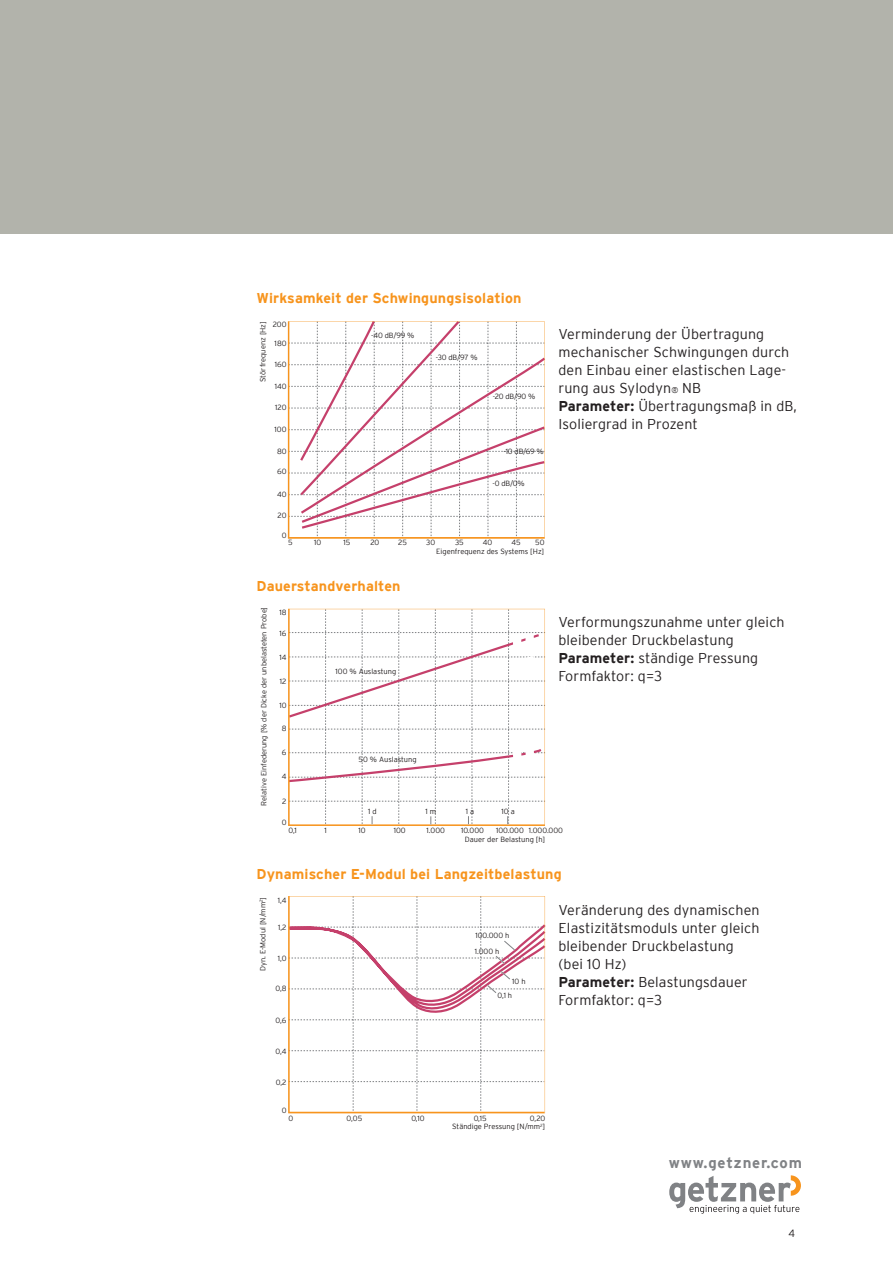
<style>
.page{position:relative;width:893px;height:1263px;background:#fff}
.page>*{position:absolute;margin:0;border:0;box-sizing:border-box;transform-origin:0 0}
.t1{font:700 15px "Interstate";letter-spacing:.055em;color:#808285}
.t2{font:300 14.25px/18px "Interstate";letter-spacing:.01em;color:#231f20}
.t3{font:700 14.25px "Interstate";letter-spacing:.01em;color:#f7941d}
.t4{font:300 10.5px "Interstate";color:#231f20}
.t5{font:300 7.5px/15.8px "Interstate";color:#231f20}
.s1{font-size:8.25px}
.s2{font-weight:700}
</style>
<div class="page">
<div style="left:0;top:0;width:893px;height:234px;background:#b2b3ab"></div>
<svg style="left:288px;top:321px;width:257px;height:217px"></svg>
<svg style="left:288px;top:609px;width:257px;height:217px"></svg>
<svg style="left:288px;top:896px;width:258px;height:217px"></svg>
<svg style="left:669px;top:1175px;width:132px;height:39px"></svg>
<h2 class="t3" style="left:257px;top:292px;width:266px">Wirksamkeit der Schwingungsisolation</h2>
<p class="t5" style="left:273px;top:317px;width:15px">200</p>
<p class="t5" style="left:255px;top:382px;width:62px;rotate:-90deg">Störfrequenz [Hz]</p>
<p class="t5" style="left:371px;top:328px;width:45px">-40 dB/99 %</p>
<p class="t5" style="left:275px;top:336px;width:13px">180</p>
<p class="t5" style="left:275px;top:357px;width:13px">160</p>
<p class="t5" style="left:275px;top:378px;width:13px">140</p>
<p class="t5" style="left:275px;top:400px;width:13px">120</p>
<p class="t5" style="left:275px;top:422px;width:13px">100</p>
<p class="t5" style="left:277px;top:443px;width:11px">80</p>
<p class="t5" style="left:277px;top:464px;width:11px">60</p>
<p class="t5" style="left:277px;top:487px;width:11px">40</p>
<p class="t5" style="left:278px;top:507px;width:10px">20</p>
<p class="t5" style="left:282px;top:527px;width:6px">0</p>
<p class="t5" style="left:436px;top:350px;width:43px">-30 dB/97 %</p>
<p class="t5" style="left:493px;top:389px;width:44px">-20 dB/90 %</p>
<p class="t5" style="left:504px;top:443px;width:42px">-10 dB/69 %</p>
<p class="t5" style="left:492px;top:476px;width:34px">-0 dB/0%</p>
<p class="t5" style="left:535px;top:535px;width:11px">50</p>
<p class="t5" style="left:288px;top:535px;width:6px">5</p>
<p class="t5" style="left:314px;top:535px;width:9px">10</p>
<p class="t5" style="left:343px;top:535px;width:8px">15</p>
<p class="t5" style="left:370px;top:535px;width:10px">20</p>
<p class="t5" style="left:398px;top:535px;width:10px">25</p>
<p class="t5" style="left:426px;top:535px;width:10px">30</p>
<p class="t5" style="left:455px;top:535px;width:10px">35</p>
<p class="t5" style="left:483px;top:535px;width:11px">40</p>
<p class="t5" style="left:512px;top:535px;width:11px">45</p>
<h2 class="t3" style="left:257px;top:580px;width:146px">Dauerstandverhalten</h2>
<p class="t5" style="left:256px;top:805px;width:200px;rotate:-90deg">Relative Einfederung [% der Dicke der unbelasteten Probe]</p>
<p class="t5" style="left:279px;top:604px;width:9px">18</p>
<p class="t5" style="left:280px;top:626px;width:8px">16</p>
<p class="t5" style="left:280px;top:649px;width:9px">14</p>
<p class="t5" style="left:280px;top:673px;width:8px">12</p>
<p class="t5" style="left:279px;top:697px;width:9px">10</p>
<p class="t5" style="left:282px;top:721px;width:6px">8</p>
<p class="t5" style="left:282px;top:744px;width:6px">6</p>
<p class="t5" style="left:282px;top:769px;width:6px">4</p>
<p class="t5" style="left:282px;top:793px;width:6px">2</p>
<p class="t5" style="left:336px;top:664px;width:62px">100 % Auslastung</p>
<p class="t5" style="left:359px;top:752px;width:60px">50 % Auslastung</p>
<p class="t5" style="left:436px;top:543px;width:109px">Eigenfrequenz des Systems [Hz]</p>
<p class="t5" style="left:282px;top:814px;width:6px">0</p>
<p class="t5" style="left:368px;top:804px;width:10px">1 d</p>
<p class="t5" style="left:426px;top:804px;width:12px">1 m</p>
<p class="t5" style="left:502px;top:804px;width:15px">10 a</p>
<p class="t5" style="left:466px;top:804px;width:10px">1 a</p>
<h2 class="t2" style="left:558px;top:325px;width:240px">Verminderung der Übertragung mechanischer Schwingungen durch den Einbau einer elastischen Lage&shy;rung aus Sylodyn<span class="s1">®</span> NB<br><span class="s2">Parameter:</span> Übertragungsmaß in dB,<br>Isoliergrad in Prozent</h2>
<h2 class="t2" style="left:558px;top:613px;width:228px">Verformungszunahme unter gleich bleibender Druckbelastung<br><span class="s2">Parameter:</span> ständige Pressung<br>Formfaktor: q=3</h2>
<p class="t5" style="left:288px;top:823px;width:10px">0,1</p>
<p class="t5" style="left:325px;top:823px;width:4px">1</p>
<p class="t5" style="left:359px;top:823px;width:9px">10</p>
<p class="t5" style="left:394px;top:823px;width:13px">100</p>
<p class="t5" style="left:427px;top:823px;width:20px">1.000</p>
<p class="t5" style="left:461px;top:823px;width:25px">10.000</p>
<p class="t5" style="left:496px;top:823px;width:68px">100.000 1.000.000</p>
<p class="t5" style="left:465px;top:832px;width:82px">Dauer der Belastung [h]</p>
<h2 class="t3" style="left:257px;top:868px;width:307px">Dynamischer E-Modul bei Langzeitbelastung</h2>
<p class="t5" style="left:255px;top:971px;width:76px;rotate:-90deg">Dyn. E-Modul [N/mm<sup>2</sup>]</p>
<p class="t5" style="left:278px;top:892px;width:10px">1,4</p>
<p class="t5" style="left:278px;top:920px;width:10px">1,2</p>
<p class="t5" style="left:278px;top:951px;width:10px">1,0</p>
<p class="t5" style="left:275px;top:981px;width:13px">0,8</p>
<p class="t5" style="left:276px;top:1013px;width:12px">0,6</p>
<p class="t5" style="left:276px;top:1043px;width:13px">0,4</p>
<p class="t5" style="left:276px;top:1074px;width:12px">0,2</p>
<p class="t5" style="left:282px;top:1103px;width:6px">0</p>
<p class="t5" style="left:475px;top:928px;width:36px">100.000 h<br>1.000 h</p>
<p class="t5" style="left:512px;top:974px;width:15px">10 h</p>
<p class="t5" style="left:498px;top:987px;width:16px">0,1 h</p>
<p class="t5" style="left:289px;top:1110px;width:6px">0</p>
<p class="t5" style="left:347px;top:1110px;width:17px">0,05</p>
<p class="t5" style="left:411px;top:1110px;width:15px">0,10</p>
<p class="t5" style="left:474px;top:1110px;width:14px">0,15</p>
<p class="t5" style="left:530px;top:1110px;width:17px">0,20</p>
<p class="t5" style="left:452px;top:1119px;width:95px">Ständige Pressung [N/mm<sup>2</sup>]</p>
<h2 class="t2" style="left:558px;top:901px;width:203px">Veränderung des dynamischen<br>Elastizitätsmoduls unter gleich bleibender Druckbelastung (bei 10 Hz)<br><span class="s2">Parameter:</span> Belastungsdauer<br>Formfaktor: q=3</h2>
<h1 class="t1" style="left:669px;top:1156px;width:135px">www.getzner.com</h1>
<h3 class="t4" style="left:788px;top:1228px;width:8px">4</h3>
</div>
